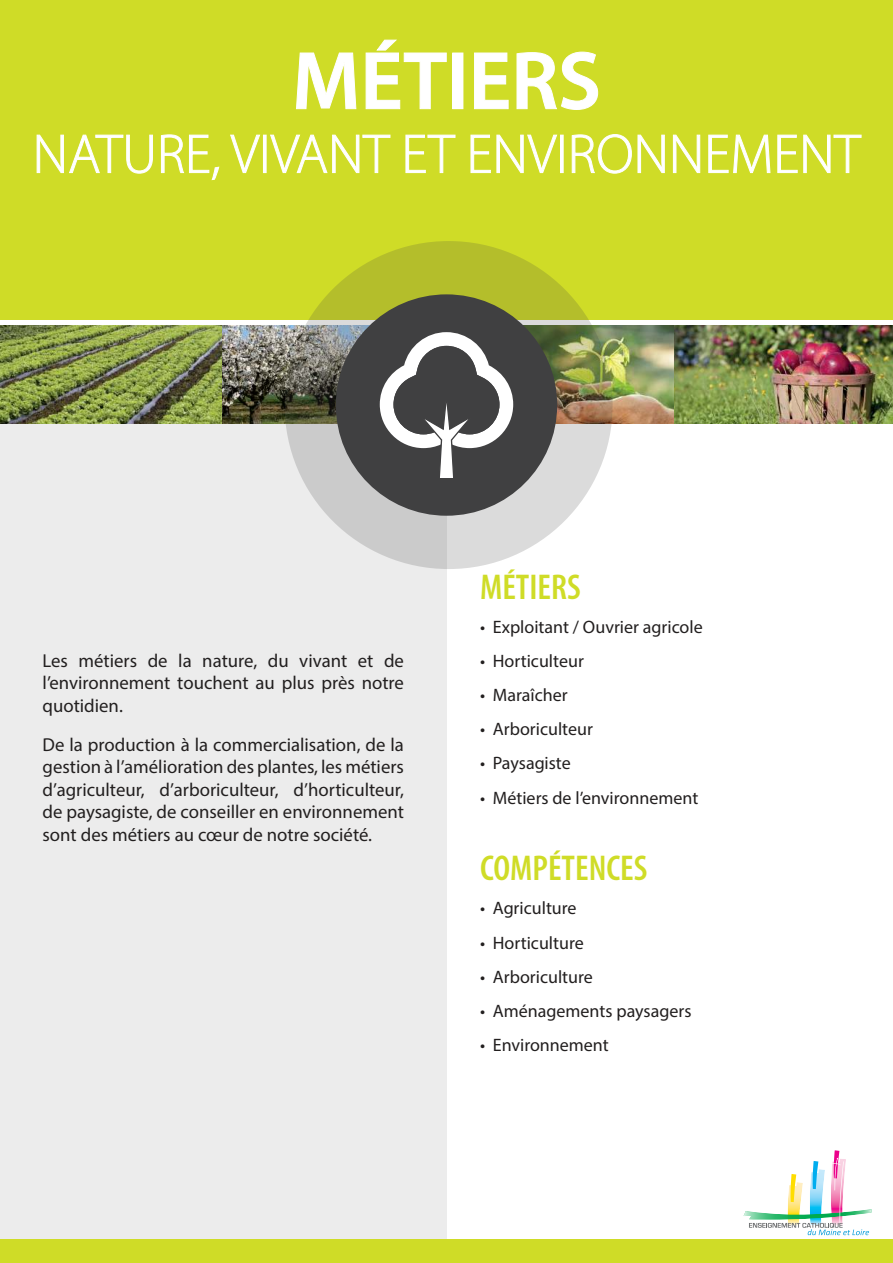
<style>
.page{position:relative;width:893px;height:1263px;background:#fff}
.page>*{position:absolute;margin:0;border:0;box-sizing:border-box;transform-origin:0 0}
.t1{font:600 82.5px "Myriad Pro";color:#fff}
.t2{font:300 55.5px "Myriad Pro";color:#fff}
.t3{font:600 condensed 36px "Myriad Pro";color:#cfdc27}
.t4{font:18.75px/22.5px "Myriad Pro";color:#221f1f;text-align:justify}
.t5{font:18px "Myriad Pro";color:#221f1f}
</style>
<div class="page">
<div style="left:0;top:0;width:446px;height:1263px;background:#ececec"></div>
<img style="left:743px;top:1209px;width:129px;height:7px">
<svg style="left:749px;top:1150px;width:120px;height:85px"></svg>
<div style="left:0;top:0;width:893px;height:423px;background:#cfdc27"></div>
<img style="left:0;top:324px;width:306px;height:99px">
<div style="left:0;top:1239px;width:893px;height:24px;background:#cfdc27"></div>
<svg style="left:296px;top:52px;width:61px;height:58px"></svg>
<svg style="left:365px;top:39px;width:82px;height:71px"></svg>
<div style="left:452px;top:53px;width:11px;height:56px;border:1px solid #fff"></div>
<svg style="left:474px;top:52px;width:35px;height:58px"></svg>
<svg style="left:516px;top:51px;width:83px;height:59px"></svg>
<svg style="left:36px;top:134px;width:117px;height:40px"></svg>
<svg style="left:160px;top:134px;width:60px;height:47px"></svg>
<svg style="left:230px;top:134px;width:31px;height:40px"></svg>
<div style="left:263px;top:135px;width:4px;height:38px;border:1px solid #fff"></div>
<svg style="left:270px;top:134px;width:121px;height:40px"></svg>
<svg style="left:405px;top:134px;width:51px;height:40px"></svg>
<svg style="left:470px;top:134px;width:88px;height:40px"></svg>
<div style="left:560px;top:135px;width:4px;height:38px;border:1px solid #fff"></div>
<svg style="left:571px;top:134px;width:94px;height:40px"></svg>
<svg style="left:672px;top:134px;width:29px;height:40px"></svg>
<svg style="left:708px;top:134px;width:63px;height:40px"></svg>
<svg style="left:777px;top:134px;width:85px;height:40px"></svg>
<img style="left:592px;top:324px;width:301px;height:99px">
<hr style="left:0;top:320px;width:893px;height:4px;background:#fff">
<img style="left:285px;top:241px;width:328px;height:328px;border-radius:50%">
<div style="left:336px;top:294px;width:221px;height:222px;background:#404041;border-radius:50%"></div>
<svg style="left:380px;top:332px;width:133px;height:146px"></svg>
<h1 class="t1" style="left:292px;top:40px;width:310px">MÉTIERS</h1>
<h2 class="t2" style="left:33px;top:134px;width:829px">NATURE, VIVANT ET ENVIRONNEMENT</h2>
<p class="t4" style="left:43px;top:651px;width:363px">Les métiers de la nature, du vivant et de l’environnement touchent au plus près notre quotidien.</p>
<p class="t4" style="left:43px;top:735px;width:363px">De la production à la commercialisation, de la gestion à l’amélioration des plantes, les métiers d’agriculteur, d’arboriculteur, d’horticulteur, de paysagiste, de conseiller en environnement sont des métiers au cœur de notre société.</p>
<h3 class="t3" style="left:480px;top:565px;width:102px">MÉTIERS</h3>
<p class="t5" style="left:480px;top:620px;width:224px">• Exploitant / Ouvrier agricole</p>
<p class="t5" style="left:480px;top:654px;width:105px">• Horticulteur</p>
<p class="t5" style="left:480px;top:688px;width:89px">• Maraîcher</p>
<p class="t5" style="left:480px;top:722px;width:114px">• Arboriculteur</p>
<p class="t5" style="left:480px;top:756px;width:92px">• Paysagiste</p>
<p class="t5" style="left:480px;top:791px;width:220px">• Métiers de l’environnement</p>
<h3 class="t3" style="left:480px;top:847px;width:169px">COMPÉTENCES</h3>
<p class="t5" style="left:480px;top:902px;width:98px">• Agriculture</p>
<p class="t5" style="left:480px;top:936px;width:105px">• Horticulture</p>
<p class="t5" style="left:480px;top:970px;width:114px">• Arboriculture</p>
<p class="t5" style="left:480px;top:1004px;width:213px">• Aménagements paysagers</p>
<p class="t5" style="left:480px;top:1038px;width:130px">• Environnement</p>
</div>
